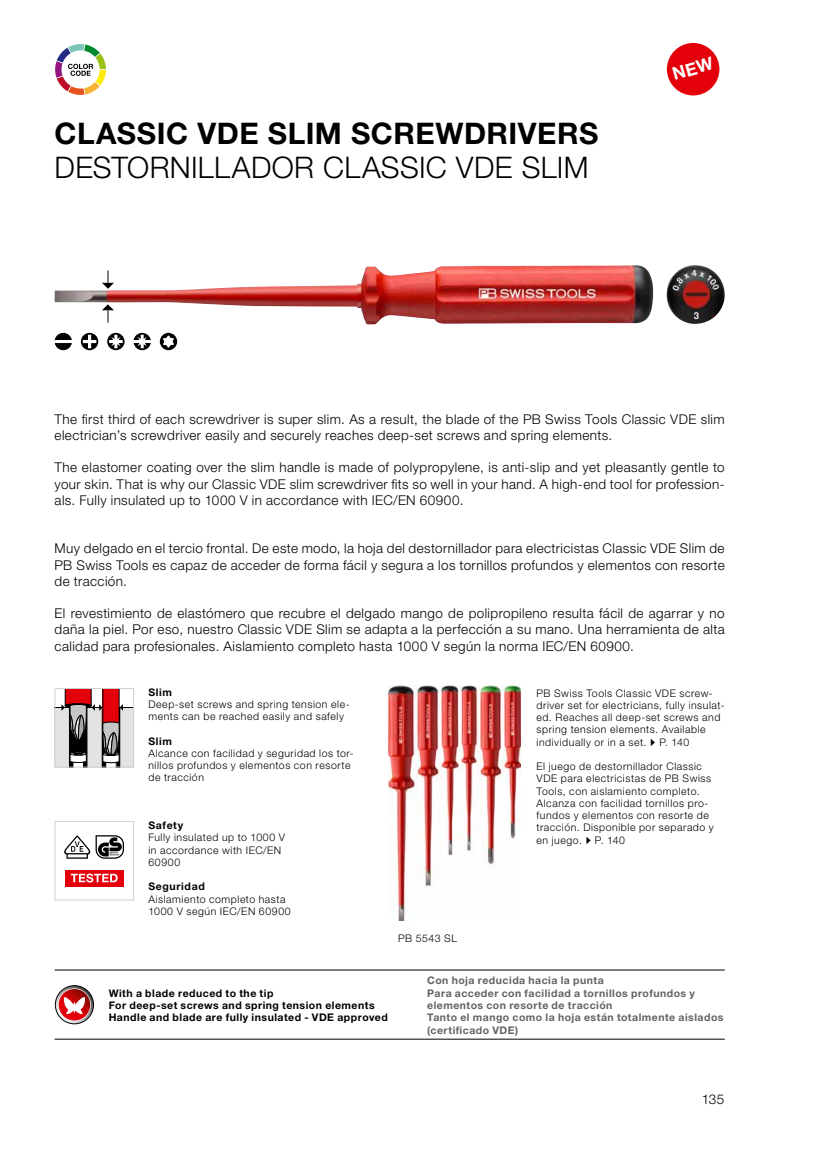
<style>
.page{position:relative;width:819px;height:1166px;background:#fff}
.page>*{position:absolute;margin:0;border:0;box-sizing:border-box;transform-origin:0 0}
.t1{font:300 29.75px "Helvetica Neue LT Pro";color:#000}
.t2{font:700 29.75px "Helvetica Neue LT Pro";letter-spacing:.02em;color:#000}
.t3{font:300 13.47px/16.1px "Helvetica Neue LT Pro";letter-spacing:.03em;color:#000;text-align:justify}
.t4{font:300 10.5px/12.2px "Helvetica Neue LT Pro";letter-spacing:.055em;color:#000}
.t5{font:700 10.5px/12.2px "Helvetica Neue LT Pro";letter-spacing:.045em;color:#626261}
.t6{font:700 10.5px/12.2px "Helvetica Neue LT Pro";letter-spacing:.05em;color:#000}
.s1{font-family:"Arial";font-weight:400}
</style>
<div class="page">
<hr style="left:55px;top:969px;width:669px;height:1px;background:#000">
<hr style="left:55px;top:1039px;width:669px;height:1px;background:#000">
<div style="left:55px;top:821px;width:79px;height:79px;border:1px solid #cfd0d0"></div>
<svg style="left:64px;top:835px;width:26px;height:24px"></svg>
<svg style="left:96px;top:835px;width:28px;height:24px"></svg>
<div style="left:65px;top:870px;width:59px;height:16px;background:#e3000b"></div>
<svg style="left:71px;top:873px;width:47px;height:9px"></svg>
<svg style="left:55px;top:688px;width:79px;height:79px;background:#b49495"></svg>
<svg style="left:81px;top:333px;width:17px;height:17px"></svg>
<svg style="left:83px;top:335px;width:13px;height:13px"></svg>
<svg style="left:107px;top:333px;width:18px;height:17px"></svg>
<svg style="left:109px;top:335px;width:14px;height:13px"></svg>
<svg style="left:134px;top:333px;width:17px;height:17px"></svg>
<svg style="left:55px;top:333px;width:17px;height:17px"></svg>
<div style="left:160px;top:333px;width:17px;height:17px;background:#000;border-radius:50%"></div>
<svg style="left:163px;top:336px;width:11px;height:11px"></svg>
<svg style="left:55px;top:985px;width:38px;height:39px"></svg>
<div style="left:55px;top:985px;width:39px;height:39px;border:1px solid #000;border-radius:50%"></div>
<svg style="left:58px;top:988px;width:33px;height:33px"></svg>
<svg style="left:59px;top:989px;width:31px;height:31px"></svg>
<svg style="left:64px;top:997px;width:21px;height:17px"></svg>
<img style="left:55px;top:265px;width:669px;height:59px">
<svg style="left:55px;top:44px;width:51px;height:51px"></svg>
<img style="left:388px;top:685px;width:132px;height:235px">
<svg style="left:102px;top:270px;width:12px;height:19px"></svg>
<svg style="left:102px;top:304px;width:12px;height:19px"></svg>
<svg style="left:666px;top:43px;width:54px;height:53px"></svg>
<h1 class="t2" style="left:55px;top:114px;width:545px">CLASSIC VDE SLIM SCREWDRIVERS</h1>
<h1 class="t1" style="left:55px;top:149px;width:535px">DESTORNILLADOR CLASSIC VDE SLIM</h1>
<p class="t3" style="left:55px;top:411px;width:671px">The first third of each screwdriver is super slim. As a result, the blade of the PB Swiss Tools Classic VDE slim electrician’s screwdriver easily and securely reaches deep-set screws and spring elements.</p>
<p class="t3" style="left:55px;top:459px;width:671px">The elastomer coating over the slim handle is made of polypropylene, is anti-slip and yet pleasantly gentle to your skin. That is why our Classic VDE slim screwdriver fits so well in your hand. A high-end tool for profession&shy;als. Fully insulated up to 1000 V in accordance with IEC/EN 60900.</p>
<p class="t3" style="left:55px;top:540px;width:671px">Muy delgado en el tercio frontal. De este modo, la hoja del destornillador para electricistas Classic VDE Slim de PB Swiss Tools es capaz de acceder de forma fácil y segura a los tornillos profundos y elementos con resorte de tracción.</p>
<p class="t3" style="left:55px;top:605px;width:671px">El revestimiento de elastómero que recubre el delgado mango de polipropileno resulta fácil de agarrar y no daña la piel. Por eso, nuestro Classic VDE Slim se adapta a la perfección a su mano. Una herramienta de alta calidad para profesionales. Aislamiento completo hasta 1000 V según la norma IEC/EN 60900.</p>
<p class="t6" style="left:148px;top:685px;width:25px">Slim</p>
<p class="t4" style="left:148px;top:698px;width:203px">Deep-set screws and spring tension ele&shy;ments can be reached easily and safely</p>
<p class="t6" style="left:148px;top:734px;width:25px">Slim</p>
<p class="t4" style="left:148px;top:747px;width:207px">Alcance con facilidad y seguridad los tor&shy;nillos profundos y elementos con resorte de tracción</p>
<p class="t6" style="left:148px;top:819px;width:36px">Safety</p>
<p class="t4" style="left:148px;top:831px;width:138px">Fully insulated up to 1000 V in accordance with IEC/EN<br>60900</p>
<p class="t6" style="left:148px;top:880px;width:58px">Seguridad</p>
<p class="t4" style="left:148px;top:892px;width:144px">Aislamiento completo hasta<br>1000 V según IEC/EN 60900</p>
<p class="t4" style="left:398px;top:932px;width:60px">PB 5543 SL</p>
<p class="t4" style="left:536px;top:686px;width:190px">PB Swiss Tools Classic VDE screw&shy;driver set for electricians, fully insulat&shy;ed. Reaches all deep-set screws and spring tension elements. Available individually or in a set. <span class="s1">►</span> P. 140</p>
<p class="t4" style="left:536px;top:760px;width:179px">El juego de destornillador Classic<br>VDE para electricistas de PB Swiss<br>Tools, con aislamiento completo.<br>Alcanza con facilidad tornillos pro&shy;fundos y elementos con resorte de tracción. Disponible por separado y en juego. <span class="s1">►</span> P. 140</p>
<p class="t6" style="left:109px;top:986px;width:280px">With a blade reduced to the tip<br>For deep-set screws and spring tension elements<br>Handle and blade are fully insulated - VDE approved</p>
<p class="t5" style="left:427px;top:974px;width:298px">Con hoja reducida hacia la punta<br>Para acceder con facilidad a tornillos profundos y elementos con resorte de tracción<br>Tanto el mango como la hoja están totalmente aislados (certificado VDE)</p>
<p class="t3" style="left:701px;top:1091px;width:24px">135</p>
</div>
